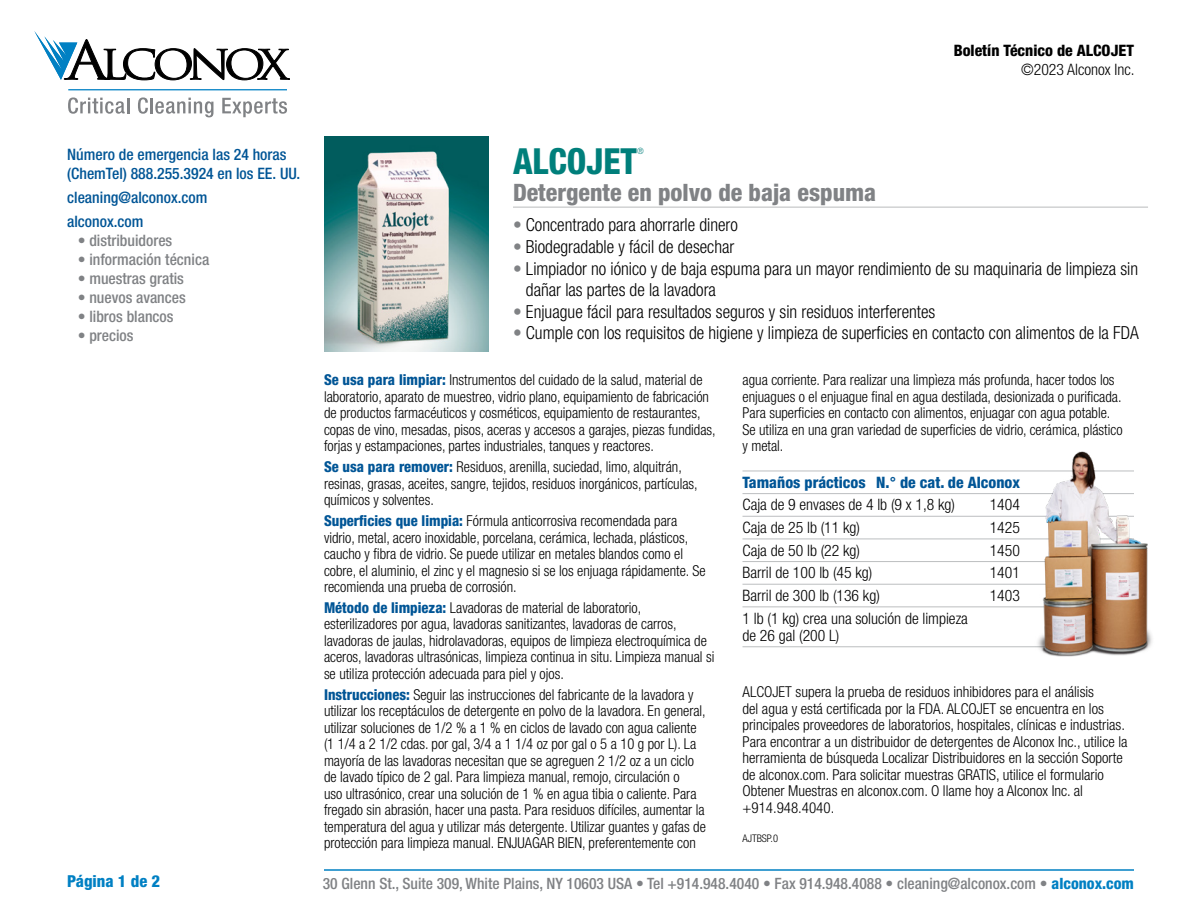
<style>
.page{position:relative;width:1188px;height:918px;background:#fff}
.page>*{position:absolute;margin:0;border:0;box-sizing:border-box;transform-origin:0 0}
.t1{font:800 condensed 36px "Helvetica Neue LT Pro";color:#007f7b;scale:.95 1}
.t2{font:800 condensed 24px "Helvetica Neue LT Pro";color:#808285}
.t3{font:300 condensed 18px/21.6px "Helvetica Neue LT Pro";color:#000}
.t4{font:800 condensed 16.5px "Helvetica Neue LT Pro";color:#0080c3}
.t5{font:300 condensed 15.75px/17.2px "Helvetica Neue LT Pro";color:#000}
.t6{font:500 condensed 15.75px/18.9px "Helvetica Neue LT Pro";color:#005596}
.t7{font:500 condensed 15.75px "Helvetica Neue LT Pro";color:#808285}
.t8{font:800 condensed 15.75px "Helvetica Neue LT Pro";color:#005596}
.t9{font:800 condensed 15.75px "Helvetica Neue LT Pro";color:#000}
.t10{font:500 condensed 15.6px "Helvetica Neue LT Pro";color:#808285}
.t11{font:300 condensed 15px/16.5px "Helvetica Neue LT Pro";color:#000}
.t12{font:300 condensed 10.5px "Helvetica Neue LT Pro";color:#000}
.t13{font:300 condensed 8.7px "Helvetica Neue LT Pro";color:#007f7b;scale:.95 1}
.s1{color:#808285}
.s2{font-weight:800;color:#005596}
.s3{font-weight:800;color:#0080c3}
</style>
<div class="page">
<hr style="left:513px;top:207px;width:635px;height:1px;background:#bcbec0">
<hr style="left:324px;top:869px;width:810px;height:2px;background:#0080c3">
<hr style="left:742px;top:471px;width:392px;height:1px;background:#bcbec0">
<hr style="left:742px;top:493px;width:392px;height:1px;background:#bcbec0">
<hr style="left:742px;top:516px;width:392px;height:1px;background:#bcbec0">
<hr style="left:742px;top:538px;width:392px;height:1px;background:#bcbec0">
<hr style="left:742px;top:561px;width:392px;height:1px;background:#bcbec0">
<hr style="left:742px;top:584px;width:392px;height:1px;background:#bcbec0">
<hr style="left:742px;top:606px;width:392px;height:1px;background:#bcbec0">
<hr style="left:742px;top:646px;width:392px;height:1px;background:#bcbec0">
<img style="left:324px;top:136px;width:164px;height:216px">
<svg style="left:34px;top:31px;width:256px;height:49px"></svg>
<svg style="left:68px;top:97px;width:61px;height:17px"></svg>
<svg style="left:138px;top:97px;width:10px;height:17px"></svg>
<hr style="left:150px;top:98px;width:3px;height:15px;background:#808285">
<svg style="left:155px;top:98px;width:58px;height:19px"></svg>
<svg style="left:222px;top:98px;width:65px;height:19px"></svg>
<hr style="left:68px;top:89px;width:219px;height:1px;background:#0080c3">
<img style="left:1029px;top:451px;width:123px;height:206px">
<p class="t9" style="left:954px;top:41px;width:182px">Boletín Técnico de ALCOJET</p>
<p class="t5" style="left:1021px;top:61px;width:115px">©2023 Alconox Inc.</p>
<p class="t6" style="left:67px;top:145px;width:235px">Número de emergencia las 24 horas (ChemTel) 888.255.3924 en los EE. UU.</p>
<p class="t6" style="left:67px;top:185px;width:142px;line-height:24.3px">cleaning@alconox.com alconox.com</p>
<p class="t7" style="left:78px;top:231px;width:96px">• distribuidores</p>
<p class="t7" style="left:78px;top:250px;width:133px">• información técnica</p>
<p class="t7" style="left:78px;top:269px;width:108px">• muestras gratis</p>
<p class="t7" style="left:78px;top:288px;width:110px">• nuevos avances</p>
<p class="t7" style="left:78px;top:307px;width:97px">• libros blancos</p>
<p class="t7" style="left:78px;top:326px;width:57px">• precios</p>
<h1 class="t1" style="left:513px;top:139px;width:132px">ALCOJET</h1>
<p class="t13" style="left:637px;top:146px;width:8px">®</p>
<h2 class="t2" style="left:513px;top:178px;width:365px">Detergente en polvo de baja espuma</h2>
<p class="t3" style="left:513px;top:214px;width:226px"><span class="s1">•</span> Concentrado para ahorrarle dinero</p>
<p class="t3" style="left:513px;top:236px;width:223px"><span class="s1">•</span> Biodegradable y fácil de desechar</p>
<p class="t3" style="left:526px;top:257px;width:614px;text-indent:-13px"><span class="s1">•</span> Limpiador no iónico y de baja espuma para un mayor rendimiento de su maquinaria de limpieza sin dañar las partes de la lavadora</p>
<p class="t3" style="left:513px;top:301px;width:424px"><span class="s1">•</span> Enjuague fácil para resultados seguros y sin residuos interferentes</p>
<p class="t3" style="left:513px;top:322px;width:627px"><span class="s1">•</span> Cumple con los requisitos de higiene y limpieza de superficies en contacto con alimentos de la FDA</p>
<p class="t11" style="left:324px;top:372px;width:393px"><span class="s2">Se usa para limpiar:</span> Instrumentos del cuidado de la salud, material de laboratorio, aparato de muestreo, vidrio plano, equipamiento de fabricación de productos farmacéuticos y cosméticos, equipamiento de restaurantes, copas de vino, mesadas, pisos, aceras y accesos a garajes, piezas fundidas, forjas y estampaciones, partes industriales, tanques y reactores.</p>
<p class="t11" style="left:324px;top:459px;width:375px"><span class="s2">Se usa para remover:</span> Residuos, arenilla, suciedad, limo, alquitrán, resinas, grasas, aceites, sangre, tejidos, residuos inorgánicos, partículas, químicos y solventes.</p>
<p class="t11" style="left:324px;top:512px;width:383px"><span class="s2">Superficies que limpia:</span> Fórmula anticorrosiva recomendada para vidrio, metal, acero inoxidable, porcelana, cerámica, lechada, plásticos, caucho y fibra de vidrio. Se puede utilizar en metales blandos como el cobre, el aluminio, el zinc y el magnesio si se los enjuaga rápidamente. Se recomienda una prueba de corrosión.</p>
<p class="t11" style="left:324px;top:599px;width:392px"><span class="s2">Método de limpieza:</span> Lavadoras de material de laboratorio, esterilizadores por agua, lavadoras sanitizantes, lavadoras de carros, lavadoras de jaulas, hidrolavadoras, equipos de limpieza electroquímica de aceros, lavadoras ultrasónicas, limpieza continua in situ. Limpieza manual si se utiliza protección adecuada para piel y ojos.</p>
<p class="t11" style="left:324px;top:686px;width:383px"><span class="s2">Instrucciones:</span> Seguir las instrucciones del fabricante de la lavadora y utilizar los receptáculos de detergente en polvo de la lavadora. En general, utilizar soluciones de 1/2 % a 1 % en ciclos de lavado con agua caliente (1 1/4 a 2 1/2 cdas. por gal, 3/4 a 1 1/4 oz por gal o 5 a 10 g por L). La mayoría de las lavadoras necesitan que se agreguen 2 1/2 oz a un ciclo de lavado típico de 2 gal. Para limpieza manual, remojo, circulación o<br>uso ultrasónico, crear una solución de 1 % en agua tibia o caliente. Para fregado sin abrasión, hacer una pasta. Para residuos difíciles, aumentar la temperatura del agua y utilizar más detergente. Utilizar guantes y gafas de protección para limpieza manual. ENJUAGAR BIEN, preferentemente con</p>
<p class="t11" style="left:742px;top:372px;width:382px">agua corriente. Para realizar una limpìeza más profunda, hacer todos los enjuagues o el enjuague final en agua destilada, desionizada o purificada.<br>Para superficies en contacto con alimentos, enjuagar con agua potable.<br>Se utiliza en una gran variedad de superficies de vidrio, cerámica, plástico y metal.</p>
<p class="t8" style="left:742px;top:472px;width:279px">Tamaños prácticos N.° de cat. de Alconox</p>
<p class="t5" style="left:742px;top:496px;width:214px">Caja de 9 envases de 4 lb (9 x 1,8 kg)</p>
<p class="t5" style="left:990px;top:496px;width:32px">1404</p>
<p class="t5" style="left:742px;top:519px;width:119px">Caja de 25 lb (11 kg)</p>
<p class="t5" style="left:990px;top:519px;width:32px">1425</p>
<p class="t5" style="left:742px;top:541px;width:119px">Caja de 50 lb (22 kg)</p>
<p class="t5" style="left:990px;top:541px;width:32px">1450</p>
<p class="t5" style="left:742px;top:564px;width:131px">Barril de 100 lb (45 kg)</p>
<p class="t5" style="left:990px;top:564px;width:32px">1401</p>
<p class="t5" style="left:742px;top:587px;width:139px">Barril de 300 lb (136 kg)</p>
<p class="t5" style="left:990px;top:587px;width:32px">1403</p>
<p class="t5" style="left:742px;top:609px;width:227px">1 lb (1 kg) crea una solución de limpieza de 26 gal (200 L)</p>
<p class="t11" style="left:742px;top:683px;width:387px">ALCOJET supera la prueba de residuos inhibidores para el análisis<br>del agua y está certificada por la FDA. ALCOJET se encuentra en los principales proveedores de laboratorios, hospitales, clínicas e industrias.<br>Para encontrar a un distribuidor de detergentes de Alconox Inc., utilice la herramienta de búsqueda Localizar Distribuidores en la sección Soporte de alconox.com. Para solicitar muestras GRATIS, utilice el formulario Obtener Muestras en alconox.com. O llame hoy a Alconox Inc. al +914.948.4040.</p>
<p class="t12" style="left:742px;top:832px;width:37px">AJTBSP.0</p>
<p class="t4" style="left:67px;top:871px;width:95px">Página 1 de 2</p>
<p class="t10" style="left:323px;top:874px;width:813px">30 Glenn St., Suite 309, White Plains, NY 10603 USA • Tel +914.948.4040 • Fax 914.948.4088 • cleaning@alconox.com • <span class="s3">alconox.com</span></p>
</div>
